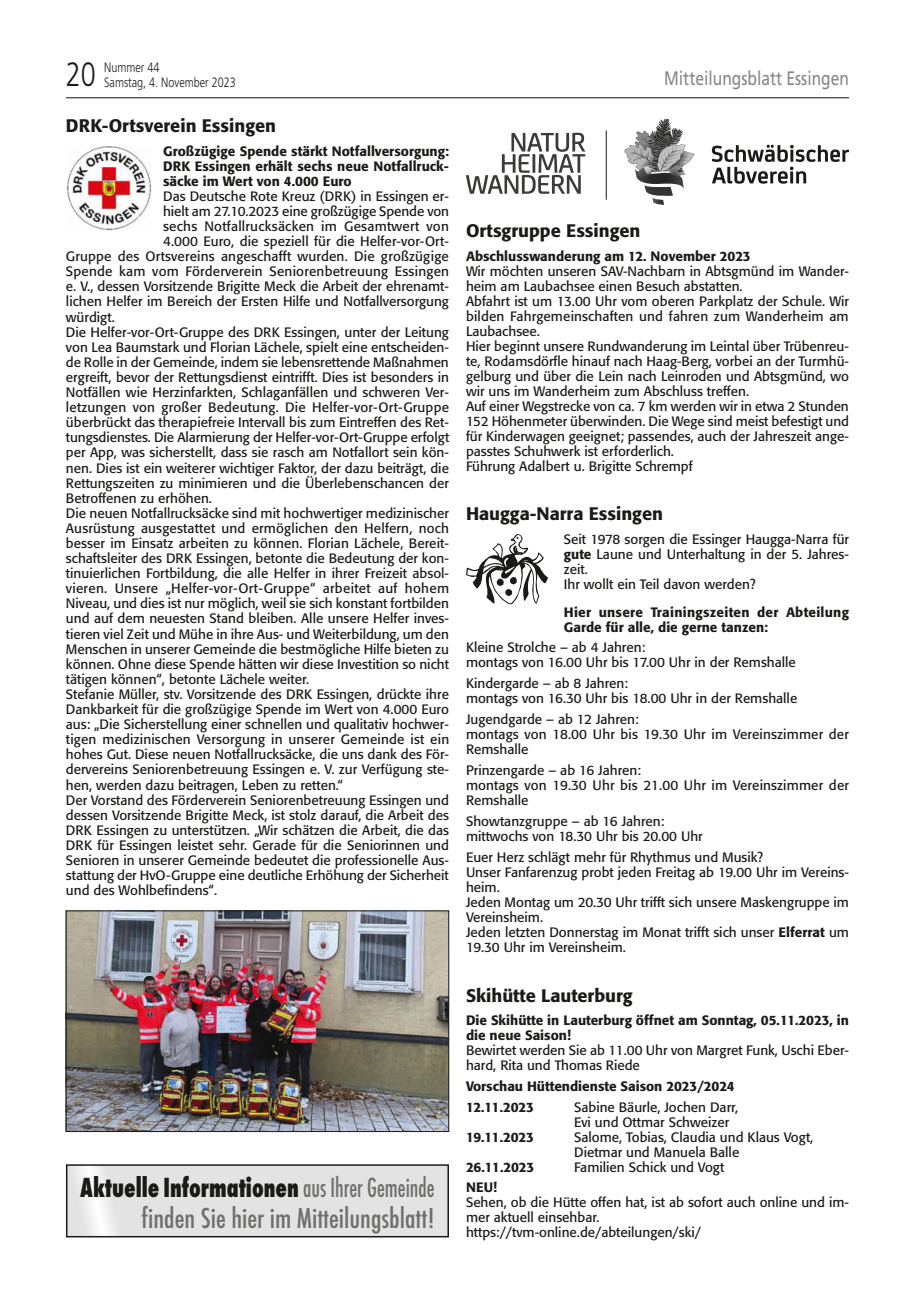
<style>
.page{position:relative;width:915px;height:1297px;background:#fff}
.page>*{position:absolute;margin:0;border:0;box-sizing:border-box;transform-origin:0 0}
.t1{font:300 33.75px "Frutiger";color:#1a1a18;scale:.8 1}
.t2{font:500 condensed 30px "Futura T";color:#6f6f6e}
.t3{font:800 condensed 28.8px "Futura T";color:#1a1a18;scale:.83 1}
.t4{font:19.5px "Frutiger";color:#868786;scale:.8 1}
.t5{font:500 18px "Formata";color:#1a1a18}
.t6{font:13.5px/15px "Formata";color:#1a1a18}
.t7{font:500 13.5px/15.1px "Formata";color:#1a1a18}
.t8{font:13.5px "Formata";letter-spacing:.02em;color:#1a1a18}
.t9{font:500 13.5px/15px "Formata";letter-spacing:.02em;color:#1a1a18}
.t10{font:300 13.5px "Frutiger";color:#1a1a18;scale:.8 1}
.s1{font-weight:500}
.s2{font-weight:500;color:#6f6f6e}
</style>
<div class="page">
<hr style="left:66px;top:97px;width:782px;height:1px;background:#1a1a18">
<img style="left:67px;top:146px;width:85px;height:85px">
<img style="left:68px;top:913px;width:379px;height:217px">
<div style="left:66px;top:911px;width:383px;height:221px;border:1px solid #1a1a18"></div>
<hr style="left:605px;top:130px;width:1px;height:70px;background:#1a1a18">
<svg style="left:466px;top:133px;width:119px;height:61px"></svg>
<svg style="left:711px;top:145px;width:137px;height:39px"></svg>
<svg style="left:624px;top:119px;width:70px;height:86px"></svg>
<svg style="left:466px;top:534px;width:81px;height:70px"></svg>
<div style="left:67px;top:1165px;width:381px;height:72px;background:#e3e3e3"></div>
<div style="left:66px;top:1164px;width:383px;height:73px;border:2px solid #1a1a18"></div>
<h1 class="t1" style="left:66px;top:55px;width:39px">20</h1>
<p class="t10" style="left:104px;top:60px;width:71px">Nummer 44</p>
<p class="t10" style="left:104px;top:75px;width:166px">Samstag, 4. November 2023</p>
<h3 class="t4" style="left:664px;top:67px;width:232px">Mitteilungsblatt Essingen</h3>
<h3 class="t5" style="left:66px;top:115px;width:211px">DRK-Ortsverein Essingen</h3>
<p class="t7" style="left:163px;top:143px;width:287px;text-align:justify">Großzügige Spende stärkt Notfallversorgung:<br>DRK Essingen erhält sechs neue Notfallruck&shy;säcke im Wert von 4.000 Euro</p>
<p class="t6" style="left:163px;top:188px;width:287px">Das Deutsche Rote Kreuz (DRK) in Essingen er-</p>
<p class="t6" style="left:163px;top:204px;width:287px">hielt am 27.10.2023 eine großzügige Spende von</p>
<p class="t8" style="left:163px;top:218px;width:287px">sechs Notfallrucksäcken im Gesamtwert von</p>
<p class="t6" style="left:163px;top:234px;width:287px">4.000 Euro, die speziell für die Helfer-vor-Ort-</p>
<p class="t6" style="left:66px;top:249px;width:384px">Gruppe des Ortsvereins angeschafft wurden. Die großzügige</p>
<p class="t6" style="left:66px;top:264px;width:384px">Spende kam vom Förderverein Seniorenbetreuung Essingen</p>
<p class="t6" style="left:66px;top:279px;width:384px">e. V., dessen Vorsitzende Brigitte Meck die Arbeit der ehrenamt-</p>
<p class="t6" style="left:66px;top:294px;width:384px">lichen Helfer im Bereich der Ersten Hilfe und Notfallversorgung</p>
<p class="t6" style="left:66px;top:309px;width:50px">würdigt.</p>
<p class="t6" style="left:66px;top:324px;width:384px">Die Helfer-vor-Ort-Gruppe des DRK Essingen, unter der Leitung</p>
<p class="t6" style="left:66px;top:339px;width:384px">von Lea Baumstark und Florian Lächele, spielt eine entscheiden-</p>
<p class="t6" style="left:66px;top:355px;width:384px">de Rolle in der Gemeinde, indem sie lebensrettende Maßnahmen</p>
<p class="t6" style="left:66px;top:370px;width:384px">ergreift, bevor der Rettungsdienst eintrifft. Dies ist besonders in</p>
<p class="t6" style="left:66px;top:385px;width:384px">Notfällen wie Herzinfarkten, Schlaganfällen und schweren Ver-</p>
<p class="t6" style="left:66px;top:400px;width:384px">letzungen von großer Bedeutung. Die Helfer-vor-Ort-Gruppe</p>
<p class="t6" style="left:66px;top:415px;width:384px">überbrückt das therapiefreie Intervall bis zum Eintreffen des Ret-</p>
<p class="t6" style="left:66px;top:430px;width:384px">tungsdienstes. Die Alarmierung der Helfer-vor-Ort-Gruppe erfolgt</p>
<p class="t6" style="left:66px;top:445px;width:384px">per App, was sicherstellt, dass sie rasch am Notfallort sein kön-</p>
<p class="t6" style="left:66px;top:460px;width:384px">nen. Dies ist ein weiterer wichtiger Faktor, der dazu beiträgt, die</p>
<p class="t6" style="left:66px;top:475px;width:384px">Rettungszeiten zu minimieren und die Überlebenschancen der</p>
<p class="t6" style="left:66px;top:490px;width:147px">Betroffenen zu erhöhen.</p>
<p class="t6" style="left:66px;top:505px;width:384px">Die neuen Notfallrucksäcke sind mit hochwertiger medizinischer</p>
<p class="t6" style="left:66px;top:521px;width:384px">Ausrüstung ausgestattet und ermöglichen den Helfern, noch</p>
<p class="t6" style="left:66px;top:536px;width:384px">besser im Einsatz arbeiten zu können. Florian Lächele, Bereit-</p>
<p class="t6" style="left:66px;top:551px;width:384px">schaftsleiter des DRK Essingen, betonte die Bedeutung der kon-</p>
<p class="t6" style="left:66px;top:566px;width:384px">tinuierlichen Fortbildung, die alle Helfer in ihrer Freizeit absol-</p>
<p class="t8" style="left:66px;top:580px;width:384px">vieren. Unsere „Helfer-vor-Ort-Gruppe“ arbeitet auf hohem</p>
<p class="t6" style="left:66px;top:596px;width:384px">Niveau, und dies ist nur möglich, weil sie sich konstant fortbilden</p>
<p class="t6" style="left:66px;top:611px;width:384px">und auf dem neuesten Stand bleiben. Alle unsere Helfer inves-</p>
<p class="t6" style="left:66px;top:626px;width:384px">tieren viel Zeit und Mühe in ihre Aus- und Weiterbildung, um den</p>
<p class="t6" style="left:66px;top:641px;width:384px">Menschen in unserer Gemeinde die bestmögliche Hilfe bieten zu</p>
<p class="t6" style="left:66px;top:656px;width:384px">können. Ohne diese Spende hätten wir diese Investition so nicht</p>
<p class="t6" style="left:66px;top:671px;width:245px">tätigen können“, betonte Lächele weiter.</p>
<p class="t6" style="left:66px;top:687px;width:384px">Stefanie Müller, stv. Vorsitzende des DRK Essingen, drückte ihre</p>
<p class="t6" style="left:66px;top:702px;width:384px">Dankbarkeit für die großzügige Spende im Wert von 4.000 Euro</p>
<p class="t6" style="left:66px;top:717px;width:384px">aus: „Die Sicherstellung einer schnellen und qualitativ hochwer-</p>
<p class="t6" style="left:66px;top:732px;width:384px">tigen medizinischen Versorgung in unserer Gemeinde ist ein</p>
<p class="t6" style="left:66px;top:747px;width:384px">hohes Gut. Diese neuen Notfallrucksäcke, die uns dank des För-</p>
<p class="t6" style="left:66px;top:762px;width:384px">dervereins Seniorenbetreuung Essingen e. V. zur Verfügung ste-</p>
<p class="t6" style="left:66px;top:777px;width:278px">hen, werden dazu beitragen, Leben zu retten.“</p>
<p class="t6" style="left:66px;top:792px;width:384px">Der Vorstand des Förderverein Seniorenbetreuung Essingen und</p>
<p class="t6" style="left:66px;top:807px;width:384px">dessen Vorsitzende Brigitte Meck, ist stolz darauf, die Arbeit des</p>
<p class="t6" style="left:66px;top:822px;width:384px">DRK Essingen zu unterstützen. „Wir schätzen die Arbeit, die das</p>
<p class="t6" style="left:66px;top:837px;width:384px">DRK für Essingen leistet sehr. Gerade für die Seniorinnen und</p>
<p class="t6" style="left:66px;top:853px;width:384px">Senioren in unserer Gemeinde bedeutet die professionelle Aus-</p>
<p class="t6" style="left:66px;top:868px;width:384px">stattung der HvO-Gruppe eine deutliche Erhöhung der Sicherheit</p>
<p class="t6" style="left:66px;top:883px;width:153px">und des Wohlbefindens“.</p>
<h3 class="t5" style="left:466px;top:220px;width:176px">Ortsgruppe Essingen</h3>
<p class="t7" style="left:466px;top:248px;width:286px">Abschlusswanderung am 12. November 2023</p>
<p class="t6" style="left:466px;top:263px;width:384px">Wir möchten unseren SAV-Nachbarn in Abtsgmünd im Wander&shy;heim am Laubachsee einen Besuch abstatten.<br>Abfahrt ist um 13.00 Uhr vom oberen Parkplatz der Schule. Wir bilden Fahrgemeinschaften und fahren zum Wanderheim am Laubachsee.<br>Hier beginnt unsere Rundwanderung im Leintal über Trübenreu&shy;te, Rodamsdörfle hinauf nach Haag-Berg, vorbei an der Turmhü&shy;gelburg und über die Lein nach Leinroden und Abtsgmünd, wo wir uns im Wanderheim zum Abschluss treffen.<br>Auf einer Wegstrecke von ca. 7 km werden wir in etwa 2 Stunden 152 Höhenmeter überwinden. Die Wege sind meist befestigt und für Kinderwagen geeignet; passendes, auch der Jahreszeit ange&shy;passtes Schuhwerk ist erforderlich.<br>Führung Adalbert u. Brigitte Schrempf</p>
<h3 class="t5" style="left:466px;top:503px;width:198px">Haugga-Narra Essingen</h3>
<p class="t6" style="left:563px;top:532px;width:286px">Seit 1978 sorgen die Essinger Haugga-Narra für <span class="s1">gute</span> Laune und Unterhaltung in der 5. Jahres&shy;zeit.<br>Ihr wollt ein Teil davon werden?</p>
<p class="t9" style="left:563px;top:604px;width:286px">Hier unsere Trainingszeiten der Abteilung<br>Garde für alle, die gerne tanzen:</p>
<p class="t6" style="left:466px;top:640px;width:331px">Kleine Strolche – ab 4 Jahren:<br>montags von 16.00 Uhr bis 17.00 Uhr in der Remshalle</p>
<p class="t6" style="left:466px;top:676px;width:333px">Kindergarde – ab 8 Jahren:<br>montags von 16.30 Uhr bis 18.00 Uhr in der Remshalle</p>
<p class="t6" style="left:466px;top:711px;width:384px">Jugendgarde – ab 12 Jahren:<br>montags von 18.00 Uhr bis 19.30 Uhr im Vereinszimmer der<br>Remshalle</p>
<p class="t6" style="left:466px;top:762px;width:384px">Prinzengarde – ab 16 Jahren:<br>montags von 19.30 Uhr bis 21.00 Uhr im Vereinszimmer der<br>Remshalle</p>
<p class="t6" style="left:466px;top:813px;width:238px">Showtanzgruppe – ab 16 Jahren: mittwochs von 18.30 Uhr bis 20.00 Uhr</p>
<p class="t6" style="left:466px;top:849px;width:384px">Euer Herz schlägt mehr für Rhythmus und Musik?<br>Unser Fanfarenzug probt jeden Freitag ab 19.00 Uhr im Vereins&shy;heim.<br>Jeden Montag um 20.30 Uhr trifft sich unsere Maskengruppe im Vereinsheim.<br>Jeden letzten Donnerstag im Monat trifft sich unser <span class="s1">Elferrat</span> um 19.30 Uhr im Vereinsheim.</p>
<h3 class="t5" style="left:466px;top:984px;width:168px">Skihütte Lauterburg</h3>
<p class="t7" style="left:466px;top:1013px;width:384px">Die Skihütte in Lauterburg öffnet am Sonntag, 05.11.2023, in die neue Saison!</p>
<p class="t6" style="left:466px;top:1043px;width:384px">Bewirtet werden Sie ab 11.00 Uhr von Margret Funk, Uschi Eber&shy;hard, Rita und Thomas Riede</p>
<p class="t7" style="left:466px;top:1075px;width:270px;line-height:20.9px">Vorschau Hüttendienste Saison 2023/2024<br>12.11.2023</p>
<p class="t6" style="left:574px;top:1099px;width:165px">Sabine Bäurle, Jochen Darr,<br>Evi und Ottmar Schweizer</p>
<h3 class="t3" style="left:80px;top:1170px;width:428px">Aktuelle Informationen <span class="s2">aus Ihrer Gemeinde</span></h3>
<h2 class="t2" style="left:142px;top:1200px;width:294px">finden Sie hier im Mitteilungsblatt!</h2>
<p class="t7" style="left:466px;top:1129px;width:70px">19.11.2023</p>
<p class="t6" style="left:574px;top:1129px;width:241px">Salome, Tobias, Claudia und Klaus Vogt,<br>Dietmar und Manuela Balle</p>
<p class="t7" style="left:466px;top:1159px;width:70px">26.11.2023</p>
<p class="t6" style="left:574px;top:1159px;width:152px">Familien Schick und Vogt</p>
<p class="t7" style="left:466px;top:1180px;width:32px">NEU!</p>
<p class="t6" style="left:466px;top:1195px;width:384px">Sehen, ob die Hütte offen hat, ist ab sofort auch online und im&shy;mer aktuell einsehbar.<br>https://tvm-online.de/abteilungen/ski/</p>
</div>
